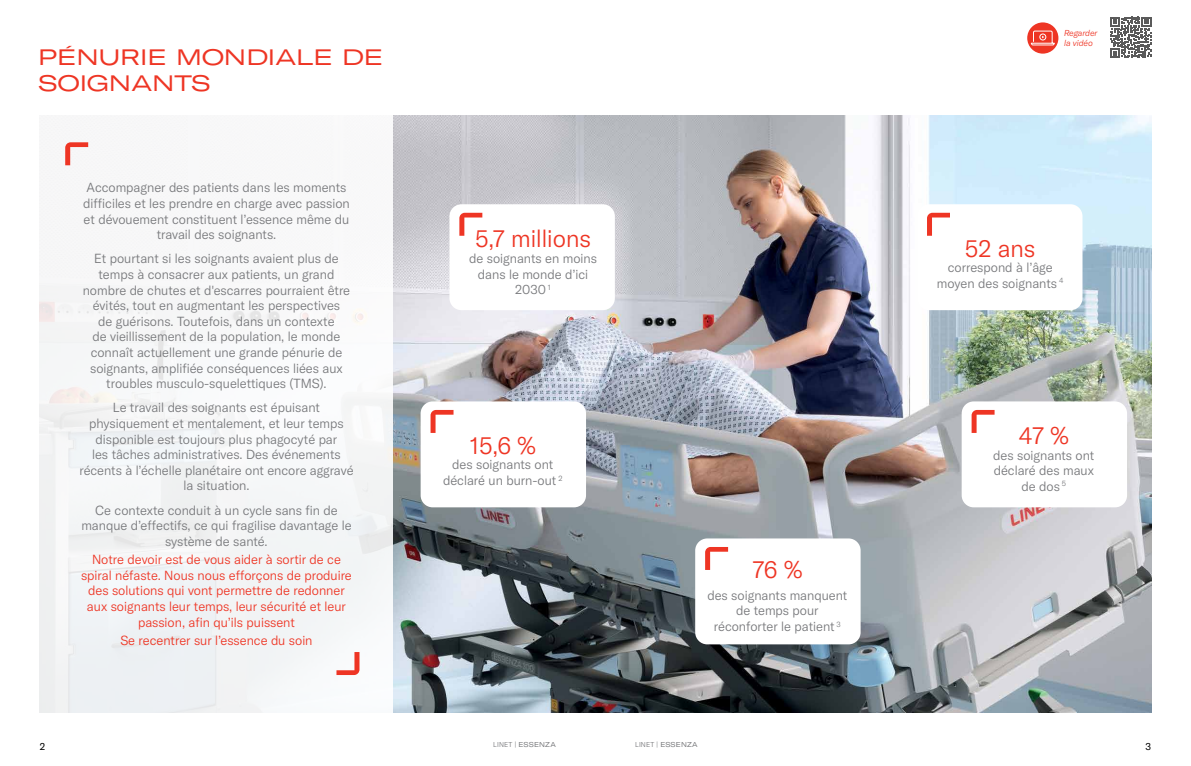
<style>
.page{position:relative;width:1191px;height:766px;background:#fff}
.page>*{position:absolute;margin:0;border:0;box-sizing:border-box;transform-origin:0 0}
.t1{font:300 24px "GT America";color:#ee3524}
.t2{font:22px/26.4px "GT America Exp Rg";color:#ee3524}
.t3{font:300 13px/15.6px "GT America";color:#77787b;text-align:center}
.t4{font:300 13px/15.6px "GT America";color:#ee3524;text-align:center}
.t5{font:10px "GT America";color:#000}
.t6{font:italic 300 8.5px/10.2px "GT America";color:#ee3524}
.t7{font:expanded 7px "GT America";letter-spacing:.025em;color:#77787b}
.s1{font-weight:300;font-stretch:normal}
</style>
<div class="page">
<svg style="left:1110px;top:17px;width:41px;height:41px"></svg>
<div style="left:1027px;top:22px;width:31px;height:32px;background:#ee3524;border-radius:50%"></div>
<svg style="left:1030px;top:30px;width:25px;height:16px"></svg>
<div style="left:1039px;top:34px;width:7px;height:6px;border:1px solid #fff;border-radius:50%"></div>
<img style="left:393px;top:115px;width:758px;height:596px">
<div style="left:449px;top:204px;width:166px;height:106px;background:#fff;border-radius:12px"></div>
<svg style="left:459px;top:213px;width:23px;height:23px"></svg>
<div style="left:917px;top:204px;width:165px;height:106px;background:#fff;border-radius:12px"></div>
<svg style="left:927px;top:213px;width:23px;height:23px"></svg>
<div style="left:961px;top:401px;width:166px;height:106px;background:#fff;border-radius:12px"></div>
<svg style="left:971px;top:410px;width:23px;height:23px"></svg>
<div style="left:420px;top:401px;width:166px;height:106px;background:#fff;border-radius:12px"></div>
<svg style="left:430px;top:410px;width:23px;height:23px"></svg>
<div style="left:695px;top:538px;width:165px;height:106px;background:#fff;border-radius:12px"></div>
<svg style="left:705px;top:547px;width:23px;height:22px"></svg>
<div style="left:24px;top:109px;width:369px;height:614px;background:#f7f7f8"></div>
<svg style="left:336px;top:652px;width:23px;height:22px"></svg>
<svg style="left:65px;top:142px;width:23px;height:23px"></svg>
<h2 class="t2" style="left:38px;top:43px;width:346px">PÉNURIE MONDIALE DE<br>SOIGNANTS</h2>
<p class="t3" style="left:83px;top:180px;width:268px">Accompagner des patients dans les moments difficiles et les prendre en charge avec passion et dévouement constituent l’essence même du travail des soignants.</p>
<p class="t3" style="left:83px;top:251px;width:269px">Et pourtant si les soignants avaient plus de temps à consacrer aux patients, un grand nombre de chutes et d'escarres pourraient être évités, tout en augmentant les perspectives<br>de guérisons. Toutefois, dans un contexte<br>de vieillissement de la population, le monde connaît actuellement une grande pénurie de soignants, amplifiée conséquences liées aux troubles musculo-squelettiques (TMS).</p>
<p class="t3" style="left:79px;top:400px;width:276px">Le travail des soignants est épuisant physiquement et mentalement, et leur temps disponible est toujours plus phagocyté par<br>les tâches administratives. Des événements récents à l’échelle planétaire ont encore aggravé la situation.</p>
<p class="t3" style="left:81px;top:502px;width:272px">Ce contexte conduit à un cycle sans fin de manque d’effectifs, ce qui fragilise davantage le système de santé.</p>
<p class="t4" style="left:81px;top:551px;width:272px">Notre devoir est de vous aider à sortir de ce spiral néfaste. Nous nous efforçons de produire des solutions qui vont permettre de redonner aux soignants leur temps, leur sécurité et leur passion, afin qu’ils puissent</p>
<p class="t4" style="left:120px;top:632px;width:194px">Se recentrer sur l’essence du soin</p>
<h1 class="t1" style="left:475px;top:225px;width:117px">5,7 millions</h1>
<p class="t3" style="left:469px;top:251px;width:129px">de soignants en moins dans le monde d’ici<br>2030 <sup>1</sup></p>
<h1 class="t1" style="left:470px;top:431px;width:68px">15,6 %</h1>
<p class="t3" style="left:443px;top:457px;width:121px">des soignants ont déclaré un burn-out <sup>2</sup></p>
<h1 class="t1" style="left:752px;top:555px;width:51px">76 %</h1>
<p class="t3" style="left:707px;top:587px;width:141px">des soignants manquent de temps pour réconforter le patient <sup>3</sup></p>
<p class="t6" style="left:1064px;top:28px;width:35px">Regarder la vidéo</p>
<h1 class="t1" style="left:965px;top:234px;width:72px">52 ans</h1>
<p class="t3" style="left:937px;top:260px;width:128px">correspond à l’âge moyen des soignants <sup>4</sup></p>
<h1 class="t1" style="left:1018px;top:421px;width:52px">47 %</h1>
<p class="t3" style="left:993px;top:447px;width:103px">des soignants ont déclaré des maux de dos <sup>5</sup></p>
<p class="t5" style="left:40px;top:740px;width:7px">2</p>
<p class="t7" style="left:493px;top:740px;width:64px"><span class="s1">LINET |</span> ESSENZA</p>
<p class="t7" style="left:635px;top:740px;width:64px"><span class="s1">LINET |</span> ESSENZA</p>
<p class="t5" style="left:1145px;top:740px;width:7px">3</p>
</div>
